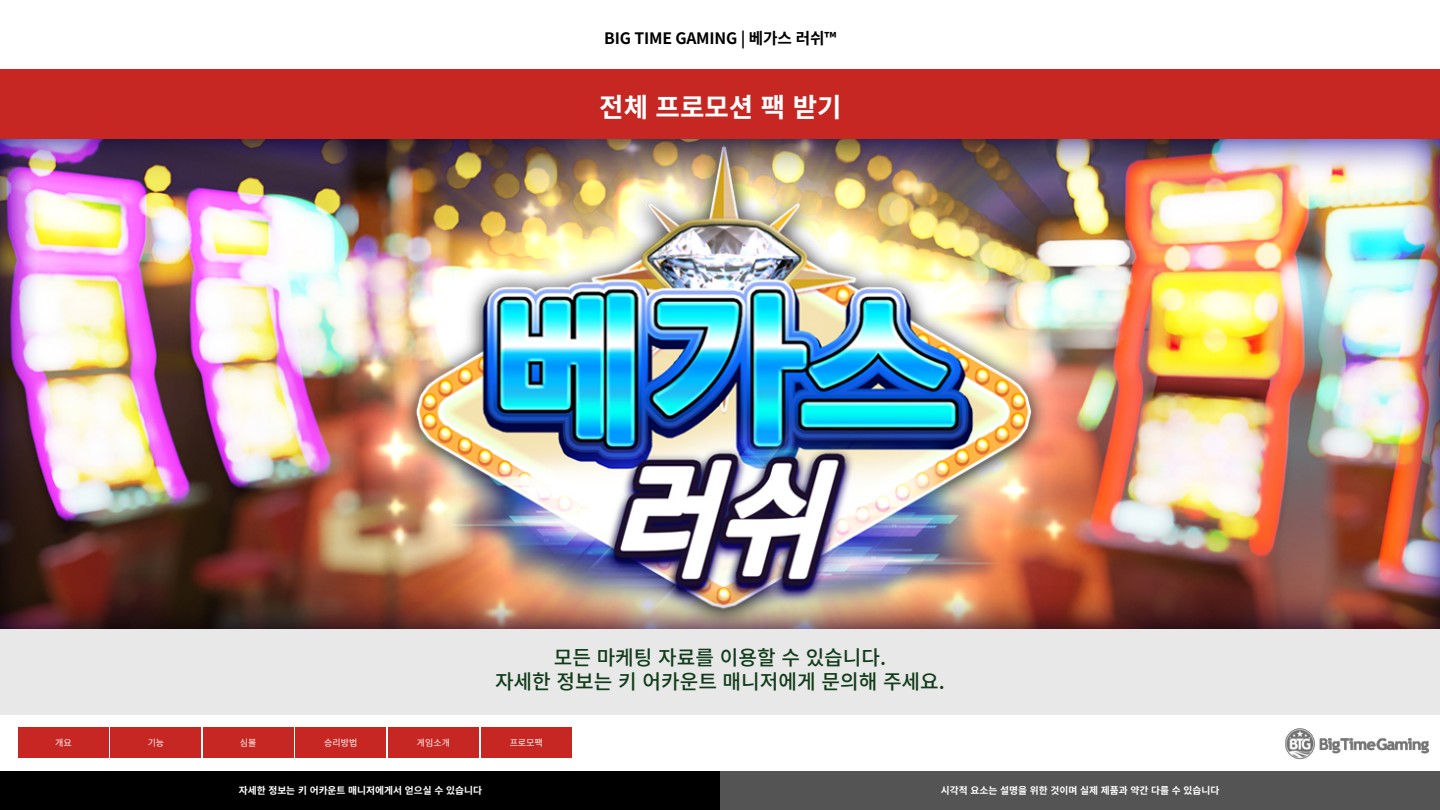
<style>
.page{position:relative;width:1440px;height:810px;background:#fff}
.page>*{position:absolute;margin:0;border:0;box-sizing:border-box;transform-origin:0 0}
.t1{font:700 26.55px "Noto Sans CJ Ktc";color:#fff}
.t2{font:500 20.25px/24.3px "Noto Sans CJ Ktc";color:#113c1a;text-align:center}
.t3{font:700 15.75px "Noto Sans CJ Ktc";letter-spacing:-.01em;color:#000}
.t4{font:700 9.75px "Noto Sans CJ Ktc";color:#fff}
.t5{font:9px "Noto Sans CJ Ktc";color:#fff}
</style>
<div class="page">
<div style="left:0;top:70px;width:1440px;height:644px;background:#e8e8e8"></div>
<img style="left:1285px;top:728px;width:145px;height:32px">
<div style="left:18px;top:728px;width:91px;height:30px;background:#c72722"></div>
<div style="left:111px;top:728px;width:90px;height:30px;background:#c72722"></div>
<div style="left:203px;top:728px;width:90px;height:30px;background:#c72722"></div>
<div style="left:296px;top:728px;width:90px;height:30px;background:#c72722"></div>
<div style="left:388px;top:728px;width:91px;height:30px;background:#c72722"></div>
<div style="left:481px;top:728px;width:90px;height:30px;background:#c72722"></div>
<img style="left:0;top:138px;width:1440px;height:491px">
<div style="left:0;top:771px;width:720px;height:39px;background:#000"></div>
<div style="left:720px;top:771px;width:720px;height:39px;background:#545454"></div>
<div style="left:0;top:69px;width:1440px;height:69px;background:#c72722"></div>
<h3 class="t3" style="left:604px;top:29px;width:234px">BIG TIME GAMING | 베가스 러쉬™</h3>
<h1 class="t1" style="left:599px;top:92px;width:244px">전체 프로모션 팩 받기</h1>
<h2 class="t2" style="left:495px;top:646px;width:451px">모든 마케팅 자료를 이용할 수 있습니다.<br>자세한 정보는 키 어카운트 매니저에게 문의해 주세요.</h2>
<p class="t5" style="left:55px;top:738px;width:18px">개요</p>
<p class="t5" style="left:148px;top:738px;width:18px">기능</p>
<p class="t5" style="left:240px;top:738px;width:18px">심볼</p>
<p class="t5" style="left:324px;top:738px;width:35px">승리방법</p>
<p class="t5" style="left:417px;top:738px;width:35px">게임소개</p>
<p class="t5" style="left:510px;top:738px;width:35px">프로모팩</p>
<p class="t4" style="left:239px;top:785px;width:245px">자세한 정보는 키 어카운트 매니저에게서 얻으실 수 있습니다</p>
<p class="t4" style="left:941px;top:785px;width:280px">시각적 요소는 설명을 위한 것이며 실제 제품과 약간 다를 수 있습니다</p>
</div>
